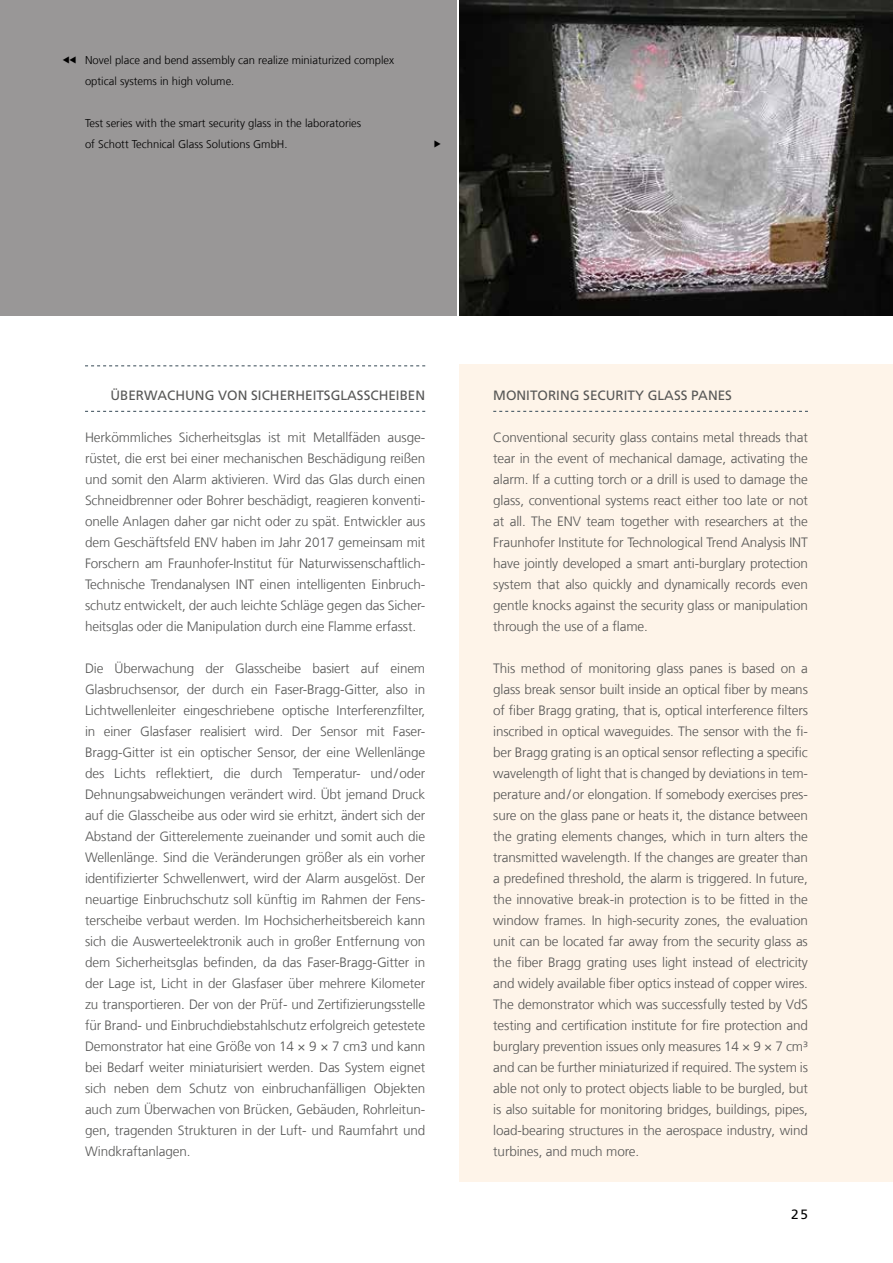
<style>
.page{position:relative;width:893px;height:1263px;background:#fff}
.page>*{position:absolute;margin:0;border:0;box-sizing:border-box;transform-origin:0 0}
.t1{font:300 13.5px/21px "Frutiger LT Com";letter-spacing:-.01em;color:#575756;text-align:justify}
.t2{font:13.5px "Frutiger LT Com";color:#575756}
.t3{font:13.5px "Frutiger LT Com";color:#000}
.t4{font:300 11.25px/21px "Frutiger LT Com";color:#000}
</style>
<div class="page">
<div style="left:0;top:0;width:456px;height:316px;background:#999797"></div>
<hr style="left:0;top:0;width:1px;height:316px;background:#f7f6e2">
<svg style="left:0;top:274px;width:1px;height:21px"></svg>
<img style="left:459px;top:0;width:434px;height:316px">
<svg style="left:85px;top:365px;width:340px;height:1px"></svg>
<svg style="left:85px;top:411px;width:340px;height:1px"></svg>
<div style="left:459px;top:365px;width:434px;height:817px;background:#fef4e9"></div>
<svg style="left:493px;top:411px;width:315px;height:1px"></svg>
<p class="t4" style="left:85px;top:49px;width:311px">Novel place and bend assembly can realize miniaturized complex optical systems in high volume.</p>
<p class="t4" style="left:85px;top:112px;width:278px">Test series with the smart security glass in the laboratories of Schott Technical Glass Solutions GmbH.</p>
<p class="t2" style="left:110px;top:387px;width:316px">ÜBERWACHUNG VON SICHERHEITSGLASSCHEIBEN</p>
<p class="t1" style="left:85px;top:426px;width:342px">Herkömmliches Sicherheitsglas ist mit Metallfäden ausge&shy;rüstet, die erst bei einer mechanischen Beschädigung reißen und somit den Alarm aktivieren. Wird das Glas durch einen Schneidbrenner oder Bohrer beschädigt, reagieren konventi&shy;onelle Anlagen daher gar nicht oder zu spät. Entwickler aus dem Geschäftsfeld ENV haben im Jahr 2017 gemeinsam mit Forschern am Fraunhofer-Institut für Naturwissenschaftlich-Technische Trendanalysen INT einen intelligenten Einbruch&shy;schutz entwickelt, der auch leichte Schläge gegen das Sicher&shy;heitsglas oder die Manipulation durch eine Flamme erfasst.</p>
<p class="t1" style="left:85px;top:658px;width:342px">Die Überwachung der Glasscheibe basiert auf einem Glasbruchsensor, der durch ein Faser-Bragg-Gitter, also in Lichtwellenleiter eingeschriebene optische Interferenzfilter, in einer Glasfaser realisiert wird. Der Sensor mit Faser-Bragg-Gitter ist ein optischer Sensor, der eine Wellenlänge des Lichts reflektiert, die durch Temperatur- und/oder Dehnungsabweichungen verändert wird. Übt jemand Druck auf die Glasscheibe aus oder wird sie erhitzt, ändert sich der Abstand der Gitterelemente zueinander und somit auch die Wellenlänge. Sind die Veränderungen größer als ein vorher identifizierter Schwellenwert, wird der Alarm ausgelöst. Der neuartige Einbruchschutz soll künftig im Rahmen der Fens&shy;terscheibe verbaut werden. Im Hochsicherheitsbereich kann sich die Auswerteelektronik auch in großer Entfernung von dem Sicherheitsglas befinden, da das Faser-Bragg-Gitter in der Lage ist, Licht in der Glasfaser über mehrere Kilometer zu transportieren. Der von der Prüf- und Zertifizierungsstelle für Brand- und Einbruchdiebstahlschutz erfolgreich getestete Demonstrator hat eine Größe von 14 × 9 × 7 cm3 und kann bei Bedarf weiter miniaturisiert werden. Das System eignet sich neben dem Schutz von einbruchanfälligen Objekten auch zum Überwachen von Brücken, Gebäuden, Rohrleitun&shy;gen, tragenden Strukturen in der Luft- und Raumfahrt und Windkraftanlagen.</p>
<p class="t2" style="left:493px;top:387px;width:240px">MONITORI NG SECURITY GLASS PANES</p>
<p class="t1" style="left:493px;top:426px;width:316px">Conventional security glass contains metal threads that tear in the event of mechanical damage, activating the alarm. If a cutting torch or a drill is used to damage the glass, conventional systems react either too late or not at all. The ENV team together with researchers at the Fraunhofer Institute for Technological Trend Analysis INT have jointly developed a smart anti-burglary protection system that also quickly and dynamically records even gentle knocks against the security glass or manipulation through the use of a flame.</p>
<p class="t1" style="left:493px;top:658px;width:316px">This method of monitoring glass panes is based on a glass break sensor built inside an optical fiber by means of fiber Bragg grating, that is, optical interference filters inscribed in optical waveguides. The sensor with the fi&shy;ber Bragg grating is an optical sensor reflecting a specific wavelength of light that is changed by deviations in tem&shy;perature and/or elongation. If somebody exercises pres&shy;sure on the glass pane or heats it, the distance between the grating elements changes, which in turn alters the transmitted wavelength. If the changes are greater than a predefined threshold, the alarm is triggered. In future, the innovative break-in protection is to be fitted in the window frames. In high-security zones, the evaluation unit can be located far away from the security glass as the fiber Bragg grating uses light instead of electricity and widely available fiber optics instead of copper wires.<br>The demonstrator which was successfully tested by VdS testing and certification institute for fire protection and burglary prevention issues only measures 14 × 9 × 7 cm³ and can be further miniaturized if required. The system is able not only to protect objects liable to be burgled, but is also suitable for monitoring bridges, buildings, pipes, load-bearing structures in the aerospace industry, wind turbines, and much more.</p>
<p class="t3" style="left:791px;top:1206px;width:18px">25</p>
</div>
